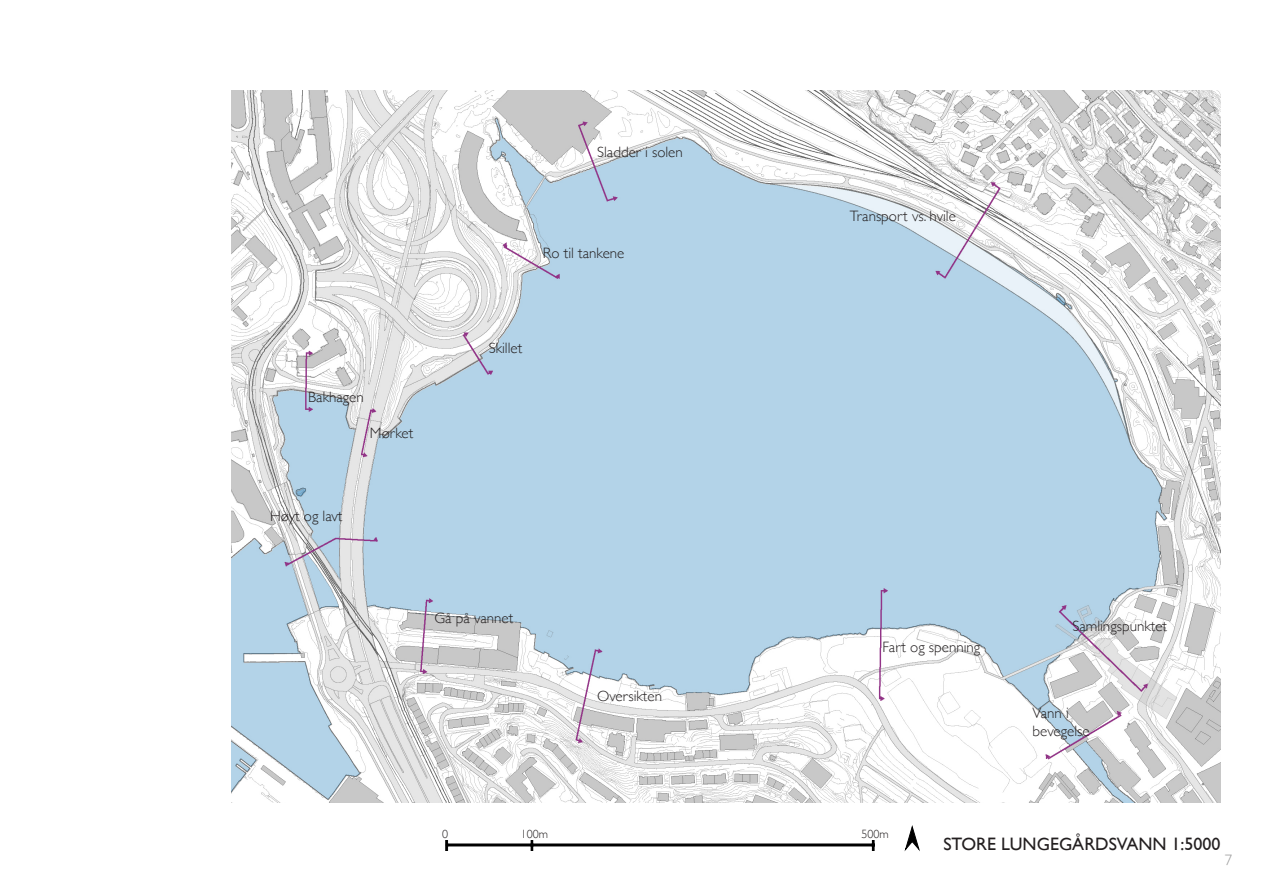
<style>
.page{position:relative;width:1263px;height:893px;background:#fff}
.page>*{position:absolute;margin:0;border:0;box-sizing:border-box;transform-origin:0 0}
.t1{font:18px "Gill Sans";color:#231f20}
.t2{font:300 15px/18px "Gill Sans";color:#231f20}
.t3{font:300 15px "Gill Sans";color:#969696}
.t4{font:300 12px "Gill Sans";color:#231f20}
</style>
<div class="page">
<img style="left:232px;top:91px;width:988px;height:711px">
<svg style="left:905px;top:826px;width:14px;height:24px"></svg>
<img style="left:445px;top:840px;width:429px;height:10px">
<p class="t2" style="left:597px;top:142px;width:87px">Sladder i solen</p>
<p class="t2" style="left:308px;top:388px;width:57px">Bakhagen</p>
<p class="t2" style="left:370px;top:423px;width:45px">Mørket</p>
<p class="t2" style="left:270px;top:506px;width:74px">Høyt og lavt</p>
<p class="t2" style="left:543px;top:243px;width:83px">Ro til tankene</p>
<p class="t2" style="left:489px;top:338px;width:35px">Skillet</p>
<p class="t2" style="left:434px;top:608px;width:80px">Gå på vannet</p>
<p class="t2" style="left:597px;top:687px;width:66px">Oversikten</p>
<p class="t2" style="left:850px;top:206px;width:108px">Transport vs. hvile</p>
<p class="t2" style="left:882px;top:638px;width:99px">Fart og spenning</p>
<p class="t2" style="left:1072px;top:616px;width:96px">Samlingspunktet</p>
<p class="t2" style="left:1033px;top:704px;width:59px">Vann i bevegelse</p>
<p class="t4" style="left:442px;top:825px;width:7px">0</p>
<p class="t4" style="left:521px;top:825px;width:29px">100m</p>
<p class="t4" style="left:861px;top:825px;width:29px">500m</p>
<p class="t1" style="left:943px;top:834px;width:279px">STORE LUNGEGÅRDSVANN 1:5000</p>
<p class="t3" style="left:1225px;top:848px;width:9px">7</p>
</div>
